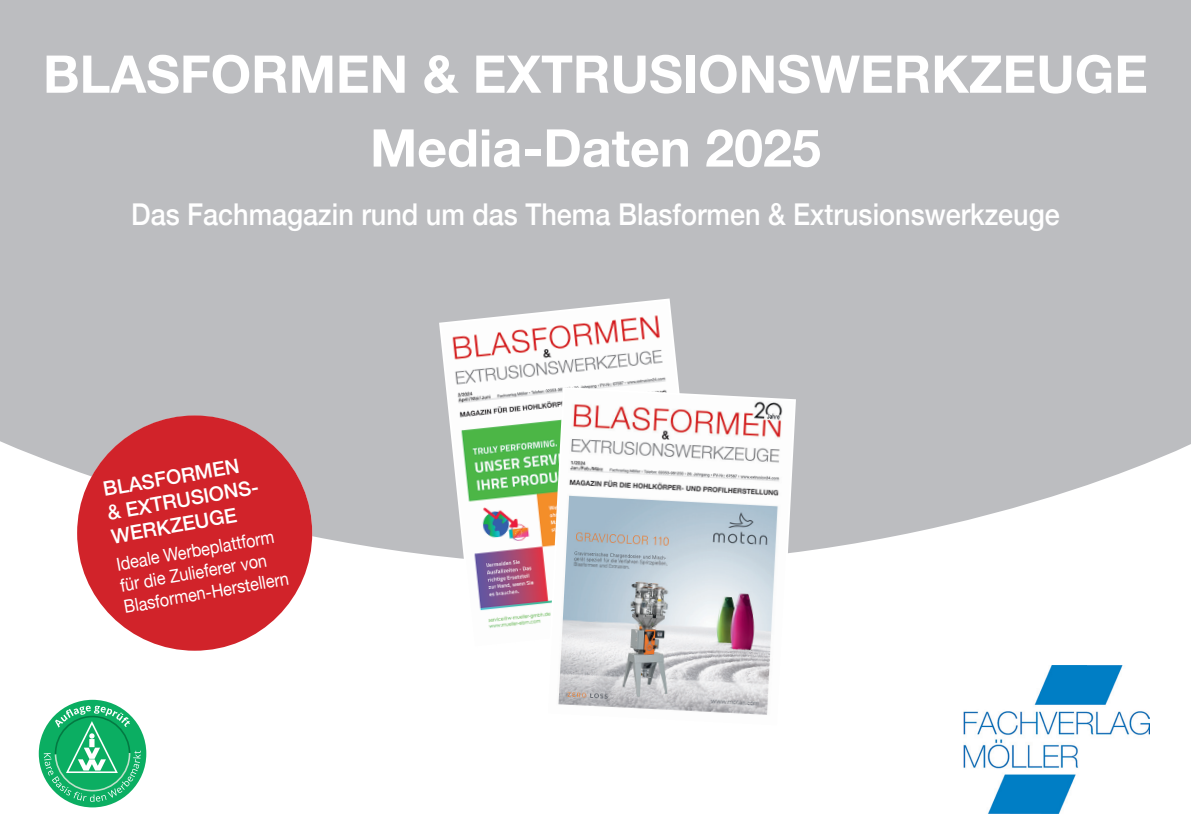
<style>
.page{position:relative;width:1191px;height:840px;background:#fff}
.page>*{position:absolute;margin:0;border:0;box-sizing:border-box;transform-origin:0 0}
.t1{font:700 52px/73.8px "Helvetica Neue";color:#fff;text-align:center}
.t2{font:500 30px "Helvetica Neue";color:#fff;scale:.9 1}
.t3{font:500 20px/24px "Helvetica Neue";color:#fff}
.t4{font:18px/21.6px "Helvetica Neue";color:#fff;scale:.9 1}
</style>
<div class="page">
<div style="left:0;top:0;width:1191px;height:564px;background:#bcbdc0"></div>
<div style="left:77px;top:415px;width:235px;height:235px;background:#d1232a;border-radius:50%"></div>
<svg style="left:38px;top:699px;width:109px;height:109px"></svg>
<img style="left:964px;top:665px;width:185px;height:148px">
<svg style="left:438px;top:297px;width:267px;height:331px"></svg>
<svg style="left:545px;top:386px;width:252px;height:329px"></svg>
<h1 class="t1" style="left:43px;top:39px;width:1106px">BLASFORMEN &amp; EXTRUSIONSWERKZEUGE<br>Media-Daten 2025</h1>
<h2 class="t2" style="left:131px;top:190px;width:1033px">Das Fachmagazin rund um das Thema Blasformen &amp; Extrusionswerkzeuge</h2>
<p class="t3" style="left:101px;top:475px;width:157px;rotate:-10deg">BLASFORMEN &amp; EXTRUSIONS-<br>WERKZEUGE</p>
<p class="t4" style="left:115px;top:554px;width:187px;rotate:-10deg">Ideale Werbeplattform für die Zulieferer von<br>Blasformen-Herstellern</p>
</div>
